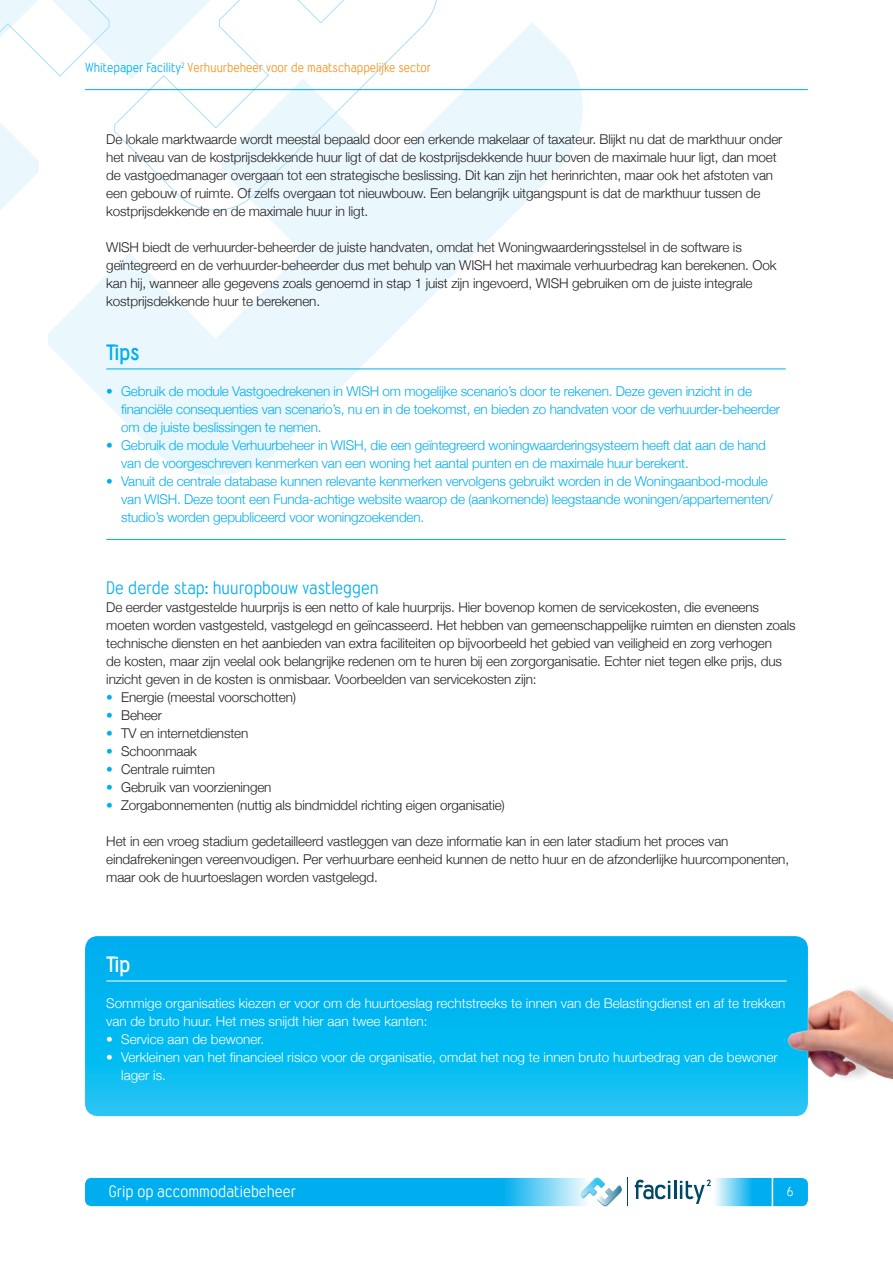
<style>
.page{position:relative;width:893px;height:1263px;background:#fff}
.page>*{position:absolute;margin:0;border:0;box-sizing:border-box;transform-origin:0 0}
.t1{font:700 19.5px "Wyvern";color:#00aeef}
.t2{font:700 19.5px "Wyvern";color:#fff}
.t3{font:16.5px "Wyvern";color:#00aeef}
.t4{font:15px "Wyvern";color:#fff}
.t5{font:300 13.5px/18px "Helvetica Neue";letter-spacing:-.01em;color:#231f20}
.t6{font:300 13.5px/18px "Helvetica Neue";letter-spacing:-.015em;color:#00aeef}
.t7{font:300 13.5px/18px "Helvetica Neue";color:#fff}
.t8{font:12px "Wyvern";color:#f7931d}
.t9{font:12px "Wyvern";color:#fff}
.s1{color:#00aeef}
</style>
<div class="page">
<svg style="left:85px;top:1178px;width:513px;height:28px;background:#11b3f0"></svg>
<svg style="left:706px;top:1178px;width:102px;height:28px;background:#3dc1f2"></svg>
<svg style="left:635px;top:1179px;width:76px;height:25px"></svg>
<svg style="left:581px;top:1177px;width:47px;height:30px"></svg>
<svg style="left:48px;top:23px;width:535px;height:452px"></svg>
<svg style="left:0;top:0;width:438px;height:211px"></svg>
<hr style="left:772px;top:1167px;width:1px;height:44px;background:#fff">
<hr style="left:85px;top:89px;width:723px;height:1px;background:#00aeef">
<svg style="left:85px;top:936px;width:723px;height:180px;background:#08b8f0"></svg>
<img style="left:777px;top:975px;width:116px;height:123px">
<hr style="left:106px;top:369px;width:680px;height:1px;background:#00aeef">
<hr style="left:106px;top:539px;width:680px;height:1px;background:#00aeef">
<hr style="left:106px;top:981px;width:681px;height:1px;background:#fff">
<p class="t8" style="left:85px;top:60px;width:348px"><span class="s1">Whitepaper Facility</span><sup>2</sup> Verhuurbeheer voor de maatschappelijke sector</p>
<p class="t5" style="left:106px;top:129px;width:678px">De lokale marktwaarde wordt meestal bepaald door een erkende makelaar of taxateur. Blijkt nu dat de markthuur onder het niveau van de kostprijsdekkende huur ligt of dat de kostprijsdekkende huur boven de maximale huur ligt, dan moet de vastgoedmanager overgaan tot een strategische beslissing. Dit kan zijn het herinrichten, maar ook het afstoten van een gebouw of ruimte. Of zelfs overgaan tot nieuwbouw. Een belangrijk uitgangspunt is dat de markthuur tussen de kostprijsdekkende en de maximale huur in ligt.</p>
<p class="t5" style="left:106px;top:237px;width:672px">WISH biedt de verhuurder-beheerder de juiste handvaten, omdat het Woningwaarderingsstelsel in de software is geïntegreerd en de verhuurder-beheerder dus met behulp van WISH het maximale verhuurbedrag kan berekenen. Ook kan hij, wanneer alle gegevens zoals genoemd in stap 1 juist zijn ingevoerd, WISH gebruiken om de juiste integrale kostprijsdekkende huur te berekenen.</p>
<h1 class="t1" style="left:106px;top:339px;width:35px">Tips</h1>
<p class="t6" style="left:121px;top:381px;width:660px;text-indent:-15px">• Gebruik de module Vastgoedrekenen in WISH om mogelijke scenario’s door te rekenen. Deze geven inzicht in de financiële consequenties van scenario’s, nu en in de toekomst, en bieden zo handvaten voor de verhuurder-beheerder om de juiste beslissingen te nemen.</p>
<p class="t6" style="left:121px;top:435px;width:646px;text-indent:-15px">• Gebruik de module Verhuurbeheer in WISH, die een geïntegreerd woningwaarderingsysteem heeft dat aan de hand van de voorgeschreven kenmerken van een woning het aantal punten en de maximale huur berekent.</p>
<p class="t6" style="left:121px;top:471px;width:653px;text-indent:-15px">• Vanuit de centrale database kunnen relevante kenmerken vervolgens gebruikt worden in de Woningaanbod-module van WISH. Deze toont een Funda-achtige website waarop de (aankomende) leegstaande woningen/appartementen/ studio’s worden gepubliceerd voor woningzoekenden.</p>
<p class="t3" style="left:106px;top:578px;width:274px">De derde stap: huuropbouw vastleggen</p>
<p class="t5" style="left:106px;top:597px;width:691px">De eerder vastgestelde huurprijs is een netto of kale huurprijs. Hier bovenop komen de servicekosten, die eveneens moeten worden vastgesteld, vastgelegd en geïncasseerd. Het hebben van gemeenschappelijke ruimten en diensten zoals technische diensten en het aanbieden van extra faciliteiten op bijvoorbeeld het gebied van veiligheid en zorg verhogen<br>de kosten, maar zijn veelal ook belangrijke redenen om te huren bij een zorgorganisatie. Echter niet tegen elke prijs, dus inzicht geven in de kosten is onmisbaar. Voorbeelden van servicekosten zijn:</p>
<p class="t5" style="left:106px;top:687px;width:191px"><span class="s1">•</span> Energie (meestal voorschotten)</p>
<p class="t5" style="left:106px;top:705px;width:57px"><span class="s1">•</span> Beheer</p>
<p class="t5" style="left:106px;top:723px;width:144px"><span class="s1">•</span> TV en internetdiensten</p>
<p class="t5" style="left:106px;top:741px;width:92px"><span class="s1">•</span> Schoonmaak</p>
<p class="t5" style="left:106px;top:759px;width:110px"><span class="s1">•</span> Centrale ruimten</p>
<p class="t5" style="left:106px;top:777px;width:167px"><span class="s1">•</span> Gebruik van voorzieningen</p>
<p class="t5" style="left:106px;top:795px;width:400px"><span class="s1">•</span> Zorgabonnementen (nuttig als bindmiddel richting eigen organisatie)</p>
<p class="t5" style="left:106px;top:831px;width:684px">Het in een vroeg stadium gedetailleerd vastleggen van deze informatie kan in een later stadium het proces van eindafrekeningen vereenvoudigen. Per verhuurbare eenheid kunnen de netto huur en de afzonderlijke huurcomponenten, maar ook de huurtoeslagen worden vastgelegd.</p>
<h1 class="t2" style="left:106px;top:951px;width:26px">Tip</h1>
<p class="t7" style="left:106px;top:993px;width:681px">Sommige organisaties kiezen er voor om de huurtoeslag rechtstreeks te innen van de Belastingdienst en af te trekken van de bruto huur. Het mes snijdt hier aan twee kanten:</p>
<p class="t7" style="left:106px;top:1029px;width:159px">• Service aan de bewoner.</p>
<p class="t7" style="left:121px;top:1047px;width:658px;text-indent:-15px">• Verkleinen van het financieel risico voor de organisatie, omdat het nog te innen bruto huurbedrag van de bewoner lager is.</p>
<p class="t4" style="left:109px;top:1183px;width:189px">Grip op accommodatiebeheer</p>
<p class="t9" style="left:787px;top:1185px;width:8px">6</p>
</div>
